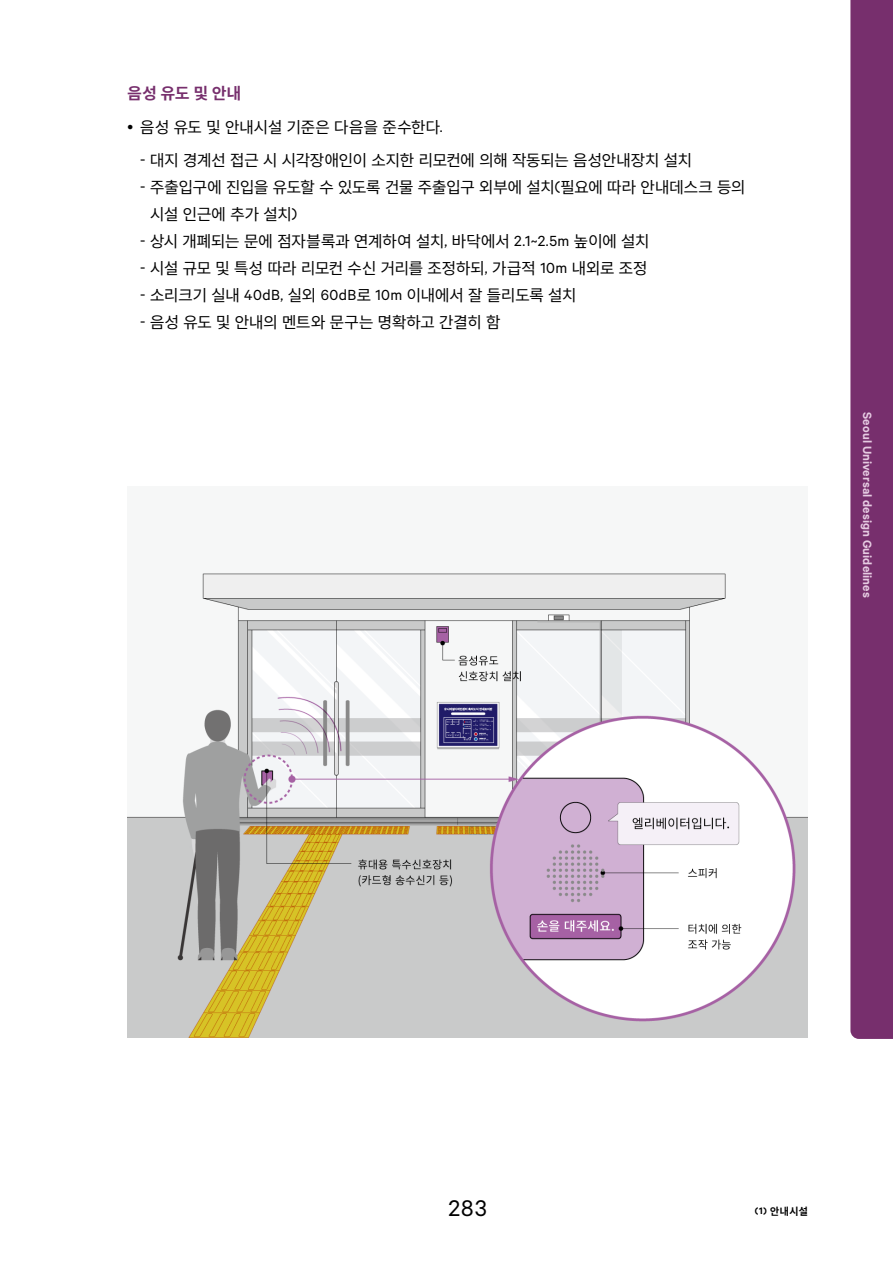
<style>
.page{position:relative;width:893px;height:1263px;background:#fff}
.page>*{position:absolute;margin:0;border:0;box-sizing:border-box;transform-origin:0 0}
.t1{font:25.5px "Calibre";color:#000}
.t2{font:16.5px/27px "Pretendard";letter-spacing:-.005em;color:#000}
.t3{font:16.5px "Pretendard";letter-spacing:.015em;color:#000}
.t4{font:700 16.5px "Pretendard";color:#772f6d}
.t5{font:600 13.5px "Calibre";letter-spacing:.01em;color:#e6cbe2}
.t6{font:700 10.5px "Pretendard";color:#000}
.s1{font-family:"Calibre"}
.s2{font-family:"Calibre";font-weight:600}
</style>
<div class="page">
<div style="left:850px;top:0;width:43px;height:1039px;background:#772f6d"></div>
<img style="left:128px;top:573px;width:680px;height:465px">
<p class="t4" style="left:128px;top:81px;width:115px">음성 유도 및 안내</p>
<p class="t3" style="left:128px;top:115px;width:316px"><span class="s1">•</span> 음성 유도 및 안내시설 기준은 다음을 준수한다<span class="s1">.</span></p>
<p class="t2" style="left:140px;top:146px;width:553px"><span class="s1">-</span> 대지 경계선 접근 시 시각장애인이 소지한 리모컨에 의해 작동되는 음성안내장치 설치</p>
<p class="t2" style="left:150px;top:173px;width:597px;text-indent:-10px"><span class="s1">-</span> 주출입구에 진입을 유도할 수 있도록 건물 주출입구 외부에 설치<span class="s1">(</span>필요에 따라 안내데스크 등의 시설 인근에 추가 설치<span class="s1">)</span></p>
<p class="t2" style="left:140px;top:227px;width:511px"><span class="s1">-</span> 상시 개폐되는 문에 점자블록과 연계하여 설치<span class="s1">,</span> 바닥에서 <span class="s1">2.1~2.5m</span> 높이에 설치</p>
<p class="t2" style="left:140px;top:254px;width:509px"><span class="s1">-</span> 시설 규모 및 특성 따라 리모컨 수신 거리를 조정하되<span class="s1">,</span> 가급적 <span class="s1">10m</span> 내외로 조정</p>
<p class="t2" style="left:140px;top:281px;width:438px"><span class="s1">-</span> 소리크기 실내 <span class="s1">40dB,</span> 실외 <span class="s1">60dB</span>로 <span class="s1">10m</span> 이내에서 잘 들리도록 설치</p>
<p class="t2" style="left:140px;top:308px;width:362px"><span class="s1">-</span> 음성 유도 및 안내의 멘트와 문구는 명확하고 간결히 함</p>
<p class="t5" style="left:875px;top:412px;width:187px;rotate:90deg">Seoul Universal design Guidelines</p>
<h1 class="t1" style="left:448px;top:1193px;width:40px">283</h1>
<p class="t6" style="left:755px;top:1203px;width:55px"><span class="s2">(1)</span> 안내시설</p>
</div>
